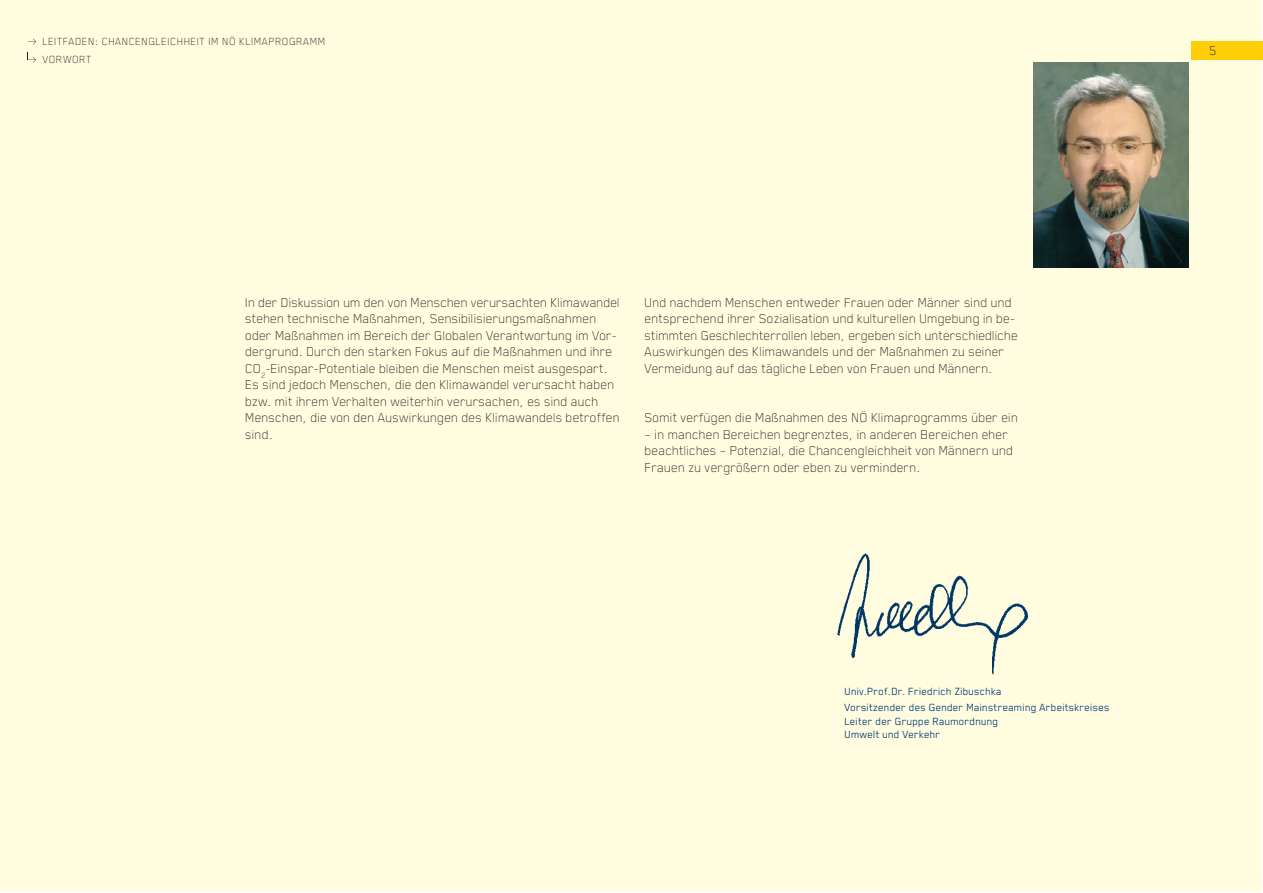
<style>
.page{position:relative;width:1263px;height:893px;background:#fff}
.page>*{position:absolute;margin:0;border:0;box-sizing:border-box;transform-origin:0 0}
.t1{font:100 15px/16.5px "Blender";letter-spacing:-.005em;color:#231f20}
.t2{font:12px/16.5px "Blender";color:#013874}
.t3{font:100 12px/18px "Blender";letter-spacing:.03em;color:#231f20}
</style>
<div class="page">
<div style="left:1px;top:1px;width:1261px;height:891px;background:#fffce0"></div>
<svg style="left:28px;top:39px;width:8px;height:6px"></svg>
<svg style="left:28px;top:56px;width:8px;height:7px"></svg>
<div style="left:1192px;top:41px;width:71px;height:19px;background:#fece08"></div>
<img style="left:837px;top:553px;width:191px;height:122px">
<img style="left:1033px;top:63px;width:156px;height:205px">
<p class="t3" style="left:43px;top:32px;width:285px">Leitfaden: Chancengleichheit im NÖ Klimaprogramm<br>Vorwort</p>
<p class="t1" style="left:246px;top:293px;width:376px">In der Diskussion um den von Menschen verursachten Klimawandel stehen technische Maßnahmen, Sensibilisierungsmaßnahmen oder Maßnahmen im Bereich der Globalen Verantwortung im Vor&shy;dergrund. Durch den starken Fokus auf die Maßnahmen und ihre CO <sub>2</sub>-Einspar-Potentiale bleiben die Menschen meist ausgespart.<br>Es sind jedoch Menschen, die den Klimawandel verursacht haben bzw. mit ihrem Verhalten weiterhin verursachen, es sind auch Menschen, die von den Auswirkungen des Klimawandels betroffen sind.</p>
<p class="t1" style="left:645px;top:293px;width:375px">Und nachdem Menschen entweder Frauen oder Männer sind und entsprechend ihrer Sozialisation und kulturellen Umgebung in be&shy;stimmten Geschlechterrollen leben, ergeben sich unterschiedliche Auswirkungen des Klimawandels und der Maßnahmen zu seiner Vermeidung auf das tägliche Leben von Frauen und Männern.</p>
<p class="t1" style="left:645px;top:408px;width:375px">Somit verfügen die Maßnahmen des NÖ Klimaprogramms über ein</p>
<p class="t1" style="left:645px;top:425px;width:370px">– in manchen Bereichen begrenztes, in anderen Bereichen eher beachtliches – Potenzial, die Chancengleichheit von Männern und<br>Frauen zu vergrößern oder eben zu vermindern.</p>
<p class="t2" style="left:845px;top:682px;width:267px">Univ.Prof.Dr. Friedrich Zibuschka<br>Vorsitzender des Gender Mainstreaming Arbeitskreises</p>
<p class="t2" style="left:845px;top:714px;width:156px;line-height:13.5px">Leiter der Gruppe Raumordnung<br>Umwelt und Verkehr</p>
<p class="t1" style="left:1209px;top:41px;width:9px">5</p>
</div>
